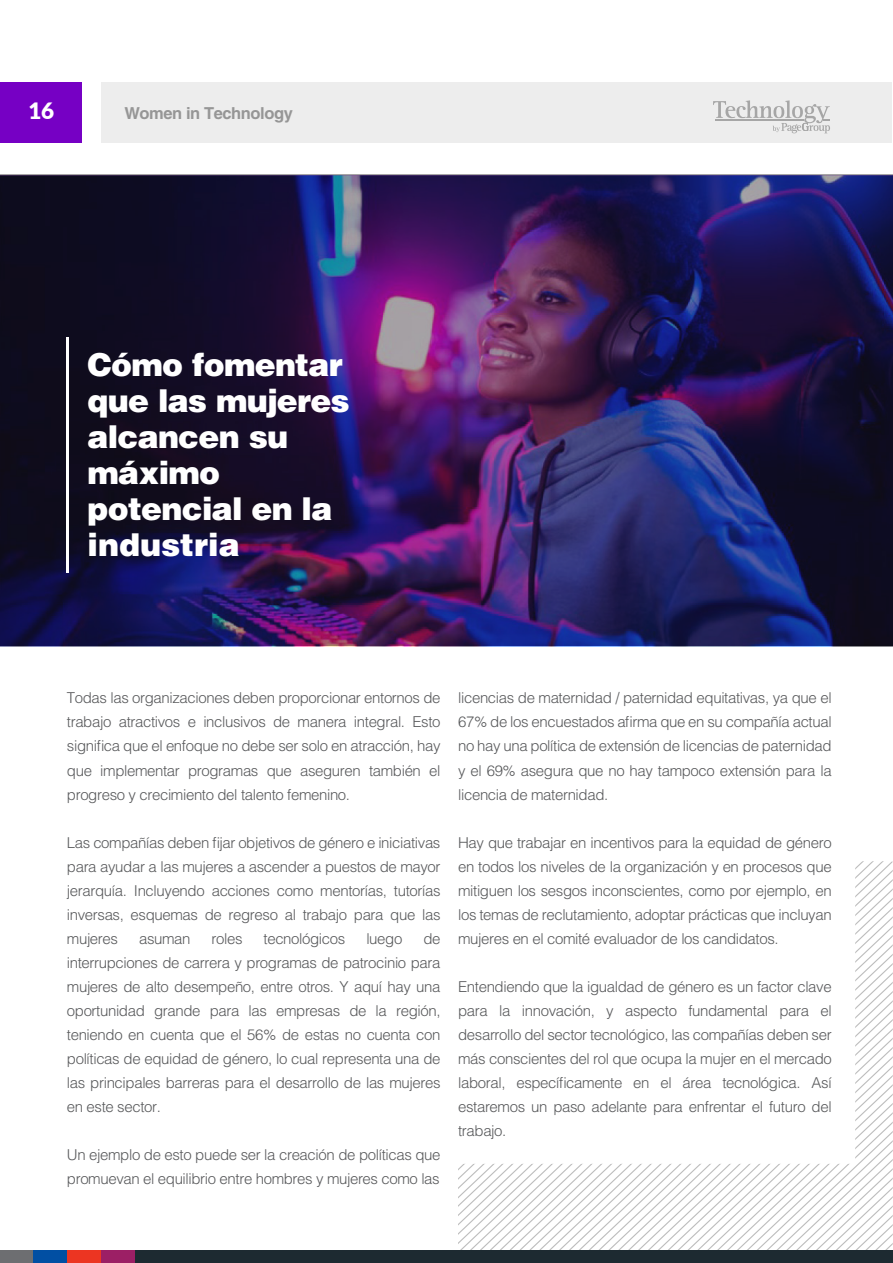
<style>
.page{position:relative;width:893px;height:1263px;background:#fff}
.page>*{position:absolute;margin:0;border:0;box-sizing:border-box;transform-origin:0 0}
.t1{font:900 31.5px/36px "Helvetica LT Std";letter-spacing:-.025em;color:#fff}
.t2{font:900 22.5px "Lato";color:#fff}
.t3{font:700 16.5px "Helvetica LT Std";letter-spacing:-.025em;color:#969696}
.t4{font:300 15px/24px "Helvetica LT Std";letter-spacing:-.025em;color:#58595b;text-align:justify}
</style>
<div class="page">
<svg style="left:458px;top:861px;width:435px;height:390px"></svg>
<div style="left:2px;top:1251px;width:891px;height:12px;background:#1d2a31"></div>
<div style="left:101px;top:1251px;width:34px;height:12px;background:#9c1f65"></div>
<div style="left:67px;top:1251px;width:34px;height:12px;background:#ec3522"></div>
<div style="left:0;top:1251px;width:34px;height:12px;background:#6d6e71"></div>
<div style="left:34px;top:1251px;width:33px;height:12px;background:#014fa3"></div>
<img style="left:0;top:175px;width:893px;height:471px">
<hr style="left:67px;top:338px;width:2px;height:235px;background:#fff">
<div style="left:0;top:82px;width:82px;height:61px;background:#7600c4"></div>
<div style="left:102px;top:82px;width:790px;height:61px;background:#ededed"></div>
<svg style="left:713px;top:100px;width:117px;height:33px"></svg>
<h2 class="t2" style="left:29px;top:94px;width:27px">16</h2>
<p class="t3" style="left:124px;top:103px;width:170px">Women in Technology</p>
<h1 class="t1" style="left:88px;top:346px;width:264px">Cómo fomentar que las mujeres alcancen su máximo potencial en la industria</h1>
<p class="t4" style="left:67px;top:686px;width:375px">Todas las organizaciones deben proporcionar entornos de trabajo atractivos e inclusivos de manera integral. Esto significa que el enfoque no debe ser solo en atracción, hay que implementar programas que aseguren también el progreso y crecimiento del talento femenino.</p>
<p class="t4" style="left:67px;top:830px;width:375px">Las compañías deben fijar objetivos de género e iniciativas para ayudar a las mujeres a ascender a puestos de mayor jerarquía. Incluyendo acciones como mentorías, tutorías inversas, esquemas de regreso al trabajo para que las mujeres</p>
<p class="t4" style="left:67px;top:926px;width:375px;text-indent:356px">de interrupciones de carrera y programas de patrocinio para mujeres de alto desempeño, entre otros. Y aquí hay una oportunidad grande para las empresas de la región, teniendo en cuenta que el 56% de estas no cuenta con políticas de equidad de género, lo cual representa una de las principales barreras para el desarrollo de las mujeres en este sector.</p>
<p class="t4" style="left:67px;top:1142px;width:375px">Un ejemplo de esto puede ser la creación de políticas que promuevan el equilibrio entre hombres y mujeres como las</p>
<p class="t4" style="left:139px;top:926px;width:53px">asuman</p>
<p class="t4" style="left:212px;top:926px;width:33px">roles</p>
<p class="t4" style="left:264px;top:926px;width:83px">tecnológicos</p>
<p class="t4" style="left:366px;top:926px;width:38px">luego</p>
<p class="t4" style="left:458px;top:686px;width:375px">licencias de maternidad / paternidad equitativas, ya que el 67% de los encuestados afirma que en su compañía actual no hay una política de extensión de licencias de paternidad y el 69% asegura que no hay tampoco extensión para la licencia de maternidad.</p>
<p class="t4" style="left:458px;top:830px;width:375px">Hay que trabajar en incentivos para la equidad de género en todos los niveles de la organización y en procesos que mitiguen los sesgos inconscientes, como por ejemplo, en los temas de reclutamiento, adoptar prácticas que incluyan mujeres en el comité evaluador de los candidatos.</p>
<p class="t4" style="left:458px;top:974px;width:375px">Entendiendo que la igualdad de género es un factor clave para la innovación, y aspecto fundamental para el desarrollo del sector tecnológico, las compañías deben ser más conscientes del rol que ocupa la mujer en el mercado laboral, específicamente en el área tecnológica. Así estaremos un paso adelante para enfrentar el futuro del trabajo.</p>
</div>
